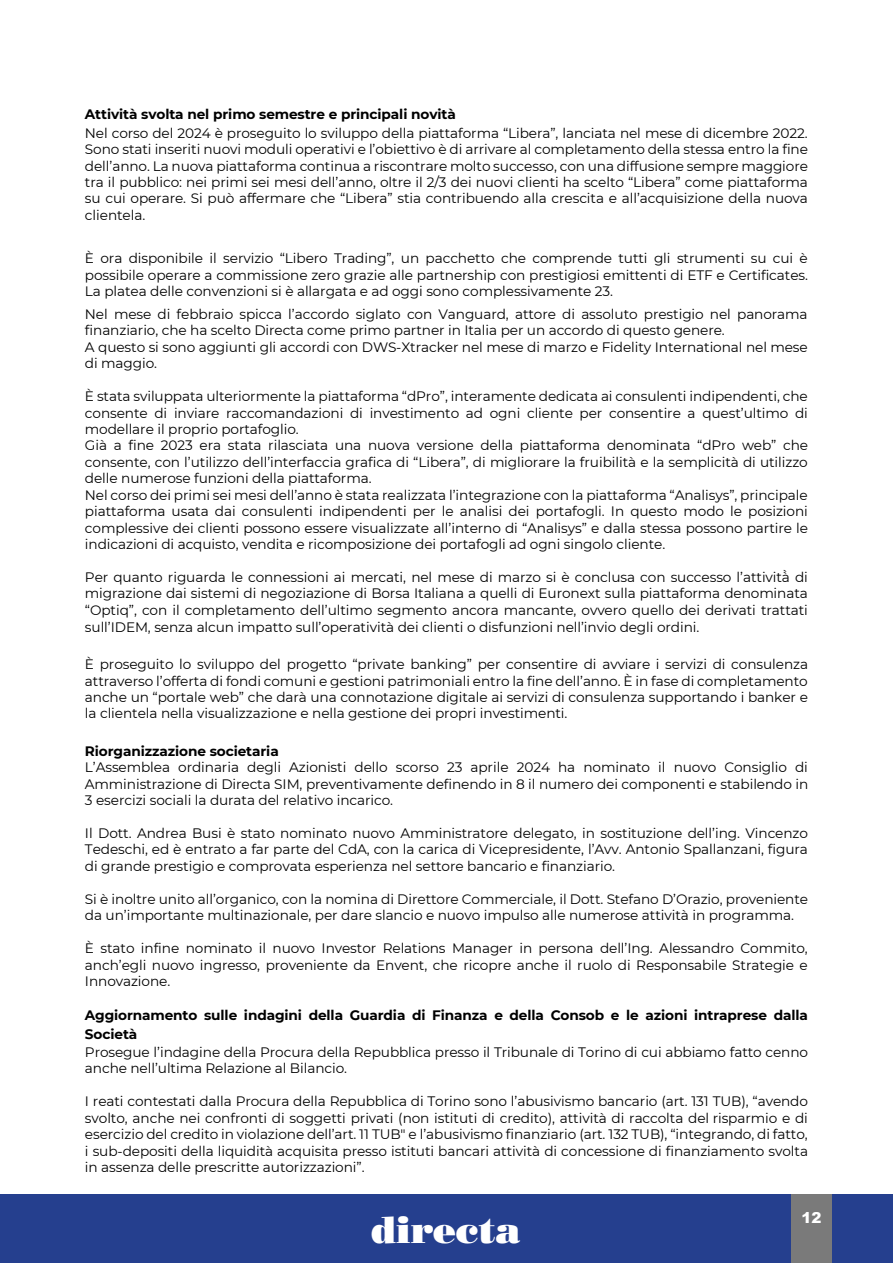
<style>
.page{position:relative;width:893px;height:1263px;background:#fff}
.page>*{position:absolute;margin:0;border:0;box-sizing:border-box;transform-origin:0 0}
.t1{font:37.5px "Bodoni Poster";color:#fff}
.t2{font:900 15px "Arial";color:#fff}
.t3{font:13.65px/16.5px "Montserrat";letter-spacing:-.01em;color:#000;text-align:justify}
.t4{font:700 13.65px/18.3px "Montserrat";letter-spacing:-.01em;color:#000}
</style>
<div class="page">
<div style="left:0;top:1194px;width:893px;height:69px;background:#253f8e"></div>
<div style="left:791px;top:1194px;width:41px;height:69px;background:#7a7a7a"></div>
<p class="t4" style="left:85px;top:104px;width:372px">Attività svolta nel primo semestre e principali novità</p>
<p class="t3" style="left:85px;top:124px;width:725px">Nel corso del 2024 è proseguito lo sviluppo della piattaforma “Libera”, lanciata nel mese di dicembre 2022.<br>Sono stati inseriti nuovi moduli operativi e l’obiettivo è di arrivare al completamento della stessa entro la fine dell’anno. La nuova piattaforma continua a riscontrare molto successo, con una diffusione sempre maggiore tra il pubblico: nei primi sei mesi dell’anno, oltre il 2/3 dei nuovi clienti ha scelto “Libera” come piattaforma su cui operare. Si può affermare che “Libera” stia contribuendo alla crescita e all’acquisizione della nuova clientela.</p>
<p class="t3" style="left:85px;top:250px;width:725px">È ora disponibile il servizio “Libero Trading”, un pacchetto che comprende tutti gli strumenti su cui è possibile operare a commissione zero grazie alle partnership con prestigiosi emittenti di ETF e Certificates.<br>La platea delle convenzioni si è allargata e ad oggi sono complessivamente 23.</p>
<p class="t3" style="left:85px;top:305px;width:724px;text-align:left">Nel mese di febbraio spicca l’accordo siglato con Vanguard, attore di assoluto prestigio nel panorama finanziario, che ha scelto Directa come primo partner in Italia per un accordo di questo genere.<br>A questo si sono aggiunti gli accordi con DWS-Xtracker nel mese di marzo e Fidelity International nel mese di maggio.</p>
<p class="t3" style="left:85px;top:388px;width:725px;text-align:left">È stata sviluppata ulteriormente la piattaforma “dPro”, interamente dedicata ai consulenti indipendenti, che consente di inviare raccomandazioni di investimento ad ogni cliente per consentire a quest’ultimo di modellare il proprio portafoglio.<br>Già a fine 2023 era stata rilasciata una nuova versione della piattaforma denominata “dPro web” che consente, con l’utilizzo dell’interfaccia grafica di “Libera”, di migliorare la fruibilità e la semplicità di utilizzo delle numerose funzioni della piattaforma.<br>Nel corso dei primi sei mesi dell’anno è stata realizzata l’integrazione con la piattaforma “Analisys”, principale piattaforma usata dai consulenti indipendenti per le analisi dei portafogli. In questo modo le posizioni complessive dei clienti possono essere visualizzate all’interno di “Analisys” e dalla stessa possono partire le indicazioni di acquisto, vendita e ricomposizione dei portafogli ad ogni singolo cliente.</p>
<p class="t3" style="left:85px;top:569px;width:724px">Per quanto riguarda le connessioni ai mercati, nel mese di marzo si è conclusa con successo l’attività̀di migrazione dai sistemi di negoziazione di Borsa Italiana a quelli di Euronext sulla piattaforma denominata “Optiq”, con il completamento dell’ultimo segmento ancora mancante, ovvero quello dei derivati trattati sull’IDEM, senza alcun impatto sull’operatività dei clienti o disfunzioni nell’invio degli ordini.</p>
<p class="t3" style="left:85px;top:655px;width:725px">È proseguito lo sviluppo del progetto “private banking” per consentire di avviare i servizi di consulenza attraverso l’offerta di fondi comuni e gestioni patrimoniali entro la fine dell’anno. È in fase di completamento anche un “portale web” che darà una connotazione digitale ai servizi di consulenza supportando i banker e la clientela nella visualizzazione e nella gestione dei propri investimenti.</p>
<p class="t4" style="left:85px;top:741px;width:195px">Riorganizzazione societaria</p>
<p class="t3" style="left:85px;top:759px;width:725px">L’Assemblea ordinaria degli Azionisti dello scorso 23 aprile 2024 ha nominato il nuovo Consiglio di Amministrazione di Directa SIM, preventivamente definendo in 8 il numero dei componenti e stabilendo in 3 esercizi sociali la durata del relativo incarico.</p>
<p class="t3" style="left:85px;top:825px;width:725px">Il Dott. Andrea Busi è stato nominato nuovo Amministratore delegato, in sostituzione dell’ing. Vincenzo Tedeschi, ed è entrato a far parte del CdA, con la carica di Vicepresidente, l’Avv. Antonio Spallanzani, figura di grande prestigio e comprovata esperienza nel settore bancario e finanziario.</p>
<p class="t3" style="left:85px;top:890px;width:725px">Si è inoltre unito all’organico, con la nomina di Direttore Commerciale, il Dott. Stefano D’Orazio, proveniente da un’importante multinazionale, per dare slancio e nuovo impulso alle numerose attività in programma.</p>
<p class="t3" style="left:85px;top:940px;width:724px">È stato infine nominato il nuovo Investor Relations Manager in persona dell’Ing. Alessandro Commito, anch’egli nuovo ingresso, proveniente da Envent, che ricopre anche il ruolo di Responsabile Strategie e Innovazione.</p>
<p class="t4" style="left:85px;top:1006px;width:724px">Aggiornamento sulle indagini della Guardia di Finanza e della Consob e le azioni intraprese dalla<br>Società</p>
<p class="t3" style="left:85px;top:1044px;width:725px">Prosegue l’indagine della Procura della Repubblica presso il Tribunale di Torino di cui abbiamo fatto cenno anche nell’ultima Relazione al Bilancio.</p>
<p class="t3" style="left:85px;top:1093px;width:725px">I reati contestati dalla Procura della Repubblica di Torino sono l’abusivismo bancario (art. 131 TUB), “avendo svolto, anche nei confronti di soggetti privati (non istituti di credito), attività di raccolta del risparmio e di esercizio del credito in violazione dell’art. 11 TUB" e l’abusivismo finanziario (art. 132 TUB), “integrando, di fatto, i sub-depositi della liquidità acquisita presso istituti bancari attività di concessione di finanziamento svolta in assenza delle prescritte autorizzazioni”.</p>
<h1 class="t1" style="left:371px;top:1207px;width:151px">directa</h1>
<p class="t2" style="left:801px;top:1207px;width:22px">12</p>
</div>
